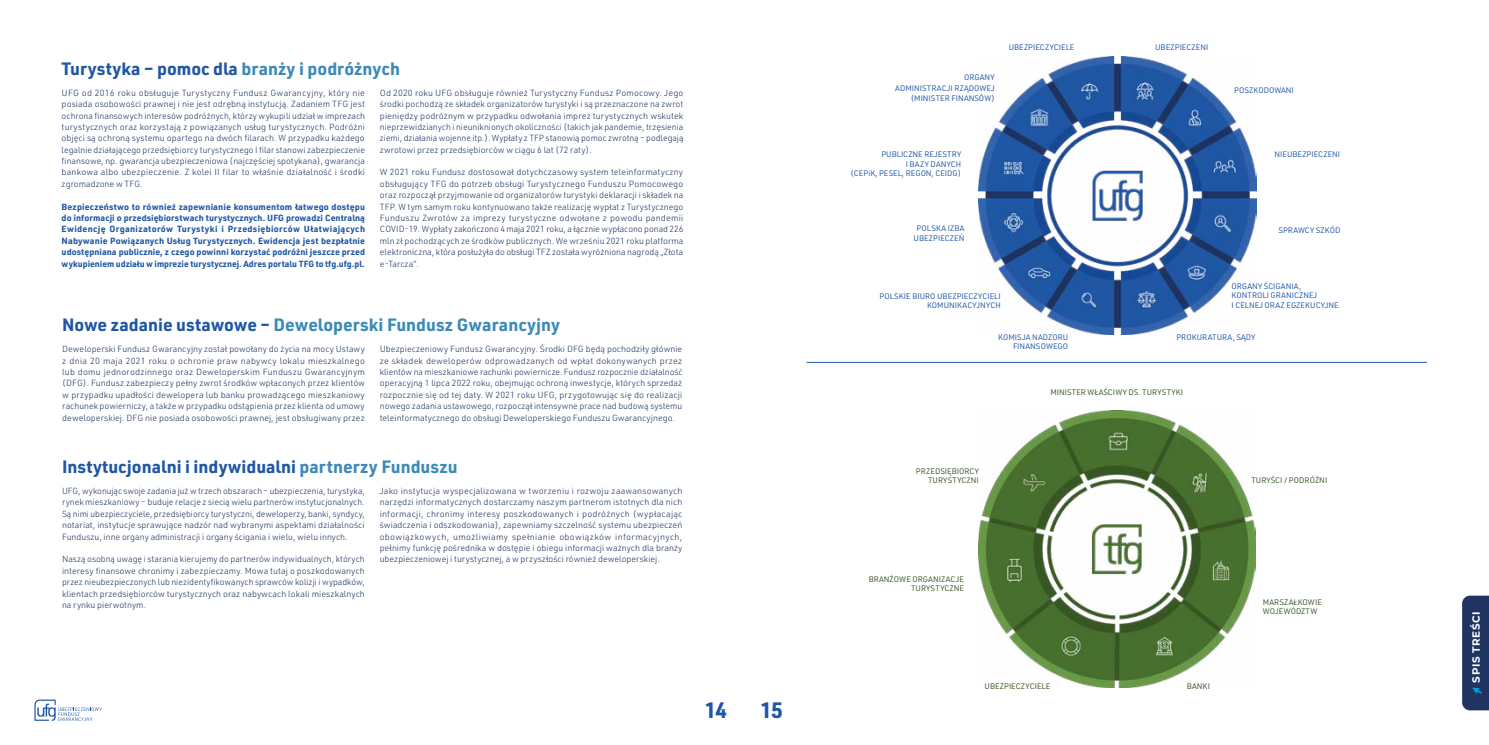
<style>
.page{position:relative;width:1489px;height:745px;background:#fff}
.page>*{position:absolute;margin:0;border:0;box-sizing:border-box;transform-origin:0 0}
.t1{font:700 21.88px "URWDIN";color:#1f57a4}
.t2{font:700 17.5px "URWDIN";color:#1f57a4}
.t3{font:700 17.5px "URWDIN";color:#3c8ab8}
.t4{font:700 10.5px "Montserrat";letter-spacing:.05em;color:#fff}
.t5{font:300 8.75px/11.4px "URWDIN";color:#1f3460;text-align:justify}
.t6{font:700 8.75px/11.4px "URWDIN";color:#1f57a4;text-align:justify}
.t7{font:7.88px/9.5px "URWDIN";color:#1f57a4;text-align:right}
.t8{font:7.88px/9.5px "URWDIN";color:#375624;text-align:right}
.s1{color:#3c8ab8}
.s2{color:#1f57a4}
</style>
<div class="page">
<hr style="left:806px;top:362px;width:620px;height:1px;background:#1f57a4">
<img style="left:978px;top:410px;width:277px;height:276px">
<img style="left:978px;top:56px;width:278px;height:278px">
<div style="left:1462px;top:595px;width:26px;height:115px;background:#1f3460"></div>
<svg style="left:34px;top:699px;width:68px;height:21px"></svg>
<h2 class="t2" style="left:62px;top:56px;width:340px">Turystyka – pomoc dla <span class="s1">branży i podróżnych</span></h2>
<p class="t5" style="left:62px;top:87px;width:305px">UFG od 2016 roku obsługuje Turystyczny Fundusz Gwarancyjny, który nie posiada osobowości prawnej i nie jest odrębną instytucją. Zadaniem TFG jest ochrona finansowych interesów podróżnych, którzy wykupili udział w imprezach turystycznych oraz korzystają z powiązanych usług turystycznych. Podróżni objęci są ochroną systemu opartego na dwóch filarach. W przypadku każdego legalnie działającego przedsiębiorcy turystycznego I filar stanowi zabezpieczenie finansowe, np. gwarancja ubezpieczeniowa (najczęściej spotykana), gwarancja bankowa albo ubezpieczenie. Z kolei II filar to właśnie działalność i środki zgromadzone w TFG.</p>
<p class="t6" style="left:62px;top:200px;width:305px">Bezpieczeństwo to również zapewnianie konsumentom łatwego dostępu do informacji o przedsiębiorstwach turystycznych. UFG prowadzi Centralną Ewidencję Organizatorów Turystyki i Przedsiębiorców Ułatwiających Nabywanie Powiązanych Usług Turystycznych. Ewidencja jest bezpłatnie udostępniana publicznie, z czego powinni korzystać podróżni jeszcze przed wykupieniem udziału w imprezie turystycznej. Adres portalu TFG to tfg.ufg.pl.</p>
<p class="t5" style="left:380px;top:87px;width:305px">Od 2020 roku UFG obsługuje również Turystyczny Fundusz Pomocowy. Jego środki pochodzą ze składek organizatorów turystyki i są przeznaczone na zwrot pieniędzy podróżnym w przypadku odwołania imprez turystycznych wskutek nieprzewidzianych i nieuniknionych okoliczności (takich jak pandemie, trzęsienia ziemi, działania wojenne itp.). Wypłaty z TFP stanowią pomoc zwrotną – podlegają zwrotowi przez przedsiębiorców w ciągu 6 lat (72 raty).</p>
<p class="t5" style="left:380px;top:166px;width:305px">W 2021 roku Fundusz dostosował dotychczasowy system teleinformatyczny obsługujący TFG do potrzeb obsługi Turystycznego Funduszu Pomocowego oraz rozpoczął przyjmowanie od organizatorów turystyki deklaracji i składek na TFP. W tym samym roku kontynuowano także realizację wypłat z Turystycznego Funduszu Zwrotów za imprezy turystyczne odwołane z powodu pandemii COVID-19. Wypłaty zakończono 4 maja 2021 roku, a łącznie wypłacono ponad 226 mln zł pochodzących ze środków publicznych. We wrześniu 2021 roku platforma elektroniczna, która posłużyła do obsługi TFZ została wyróżniona nagrodą „Złota e-Tarcza”.</p>
<h2 class="t3" style="left:62px;top:312px;width:499px"><span class="s2">Nowe zadanie ustawowe –</span> Deweloperski Fundusz Gwarancyjny</h2>
<p class="t5" style="left:62px;top:343px;width:304px">Deweloperski Fundusz Gwarancyjny został powołany do życia na mocy Ustawy z dnia 20 maja 2021 roku o ochronie praw nabywcy lokalu mieszkalnego lub domu jednorodzinnego oraz Deweloperskim Funduszu Gwarancyjnym (DFG). Fundusz zabezpieczy pełny zwrot środków wpłaconych przez klientów w przypadku upadłości dewelopera lub banku prowadzącego mieszkaniowy rachunek powierniczy, a także w przypadku odstąpienia przez klienta od umowy deweloperskiej. DFG nie posiada osobowości prawnej, jest obsługiwany przez</p>
<p class="t5" style="left:380px;top:343px;width:304px">Ubezpieczeniowy Fundusz Gwarancyjny. Środki DFG będą pochodziły głównie ze składek deweloperów odprowadzanych od wpłat dokonywanych przez klientów na mieszkaniowe rachunki powiernicze. Fundusz rozpocznie działalność operacyjną 1 lipca 2022 roku, obejmując ochroną inwestycje, których sprzedaż rozpocznie się od tej daty. W 2021 roku UFG, przygotowując się do realizacji nowego zadania ustawowego, rozpoczął intensywne prace nad budową systemu teleinformatycznego do obsługi Deweloperskiego Funduszu Gwarancyjnego.</p>
<h2 class="t2" style="left:62px;top:454px;width:397px">Instytucjonalni i indywidualni <span class="s1">partnerzy Funduszu</span></h2>
<p class="t5" style="left:62px;top:484px;width:304px">UFG, wykonując swoje zadania już w trzech obszarach – ubezpieczenia, turystyka, rynek mieszkaniowy – buduje relacje z siecią wielu partnerów instytucjonalnych.<br>Są nimi ubezpieczyciele, przedsiębiorcy turystyczni, deweloperzy, banki, syndycy, notariat, instytucje sprawujące nadzór nad wybranymi aspektami działalności Funduszu, inne organy administracji i organy ścigania i wielu, wielu innych.</p>
<p class="t5" style="left:62px;top:553px;width:304px">Naszą osobną uwagę i starania kierujemy do partnerów indywidualnych, których interesy finansowe chronimy i zabezpieczamy. Mowa tutaj o poszkodowanych przez nieubezpieczonych lub niezidentyfikowanych sprawców kolizji i wypadków, klientach przedsiębiorców turystycznych oraz nabywcach lokali mieszkalnych na rynku pierwotnym.</p>
<p class="t5" style="left:379px;top:484px;width:304px">Jako instytucja wyspecjalizowana w tworzeniu i rozwoju zaawansowanych narzędzi informatycznych dostarczamy naszym partnerom istotnych dla nich informacji, chronimy interesy poszkodowanych i podróżnych (wypłacając świadczenia i odszkodowania), zapewniamy szczelność systemu ubezpieczeń obowiązkowych, umożliwiamy spełnianie obowiązków informacyjnych, pełnimy funkcję pośrednika w dostępie i obiegu informacji ważnych dla branży ubezpieczeniowej i turystycznej, a w przyszłości również deweloperskiej.</p>
<h1 class="t1" style="left:704px;top:694px;width:24px">14</h1>
<h1 class="t1" style="left:760px;top:694px;width:24px">15</h1>
<p class="t7" style="left:895px;top:72px;width:101px;line-height:10.5px">ORGANY<br>ADMINISTRACJI RZĄDOWEJ (MINISTER FINANSÓW)</p>
<p class="t7" style="left:1008px;top:42px;width:67px">UBEZPIECZYCIELE</p>
<p class="t7" style="left:1155px;top:42px;width:55px">UBEZPIECZENI</p>
<p class="t7" style="left:850px;top:149px;width:112px">PUBLICZNE REJESTRY<br>I BAZY DANYCH<br>(CEPiK, PESEL, REGON, CEIDG)</p>
<p class="t7" style="left:913px;top:223px;width:52px;text-align:center">POLSKA IZBA<br>UBEZPIECZEŃ</p>
<p class="t7" style="left:879px;top:291px;width:123px">POLSKIE BIURO UBEZPIECZYCIELI<br>KOMUNIKACYJNYCH</p>
<p class="t7" style="left:1234px;top:86px;width:61px">POSZKODOWANI</p>
<p class="t7" style="left:1274px;top:149px;width:67px">NIEUBEZPIECZENI</p>
<p class="t7" style="left:1278px;top:225px;width:63px">SPRAWCY SZKÓD</p>
<p class="t7" style="left:1231px;top:281px;width:109px;text-align:left">ORGANY ŚCIGANIA,<br>KONTROLI GRANICZNEJ<br>I CELNEJ ORAZ EGZEKUCYJNE</p>
<p class="t7" style="left:998px;top:332px;width:71px">KOMISJA NADZORU</p>
<p class="t7" style="left:1176px;top:332px;width:80px">PROKURATURA, SĄDY</p>
<p class="t7" style="left:1012px;top:341px;width:57px">FINANSOWEGO</p>
<p class="t8" style="left:915px;top:465px;width:64px">PRZEDSIĘBIORCY<br>TURYSTYCZNI</p>
<p class="t8" style="left:868px;top:573px;width:97px">BRANŻOWE ORGANIZACJE<br>TURYSTYCZNE</p>
<p class="t8" style="left:1050px;top:387px;width:134px">MINISTER WŁAŚCIWY DS. TURYSTYKI</p>
<p class="t8" style="left:984px;top:680px;width:67px">UBEZPIECZYCIELE</p>
<p class="t8" style="left:1186px;top:680px;width:25px">BANKI</p>
<p class="t8" style="left:1251px;top:475px;width:77px">TURYŚCI / PODRÓŻNI</p>
<p class="t8" style="left:1262px;top:596px;width:61px;text-align:left">MARSZAŁKOWIE<br>WOJEWÓDZTW</p>
<p class="t4" style="left:1468px;top:682px;width:72px;rotate:-90deg">SPIS TREŚCI</p>
</div>
